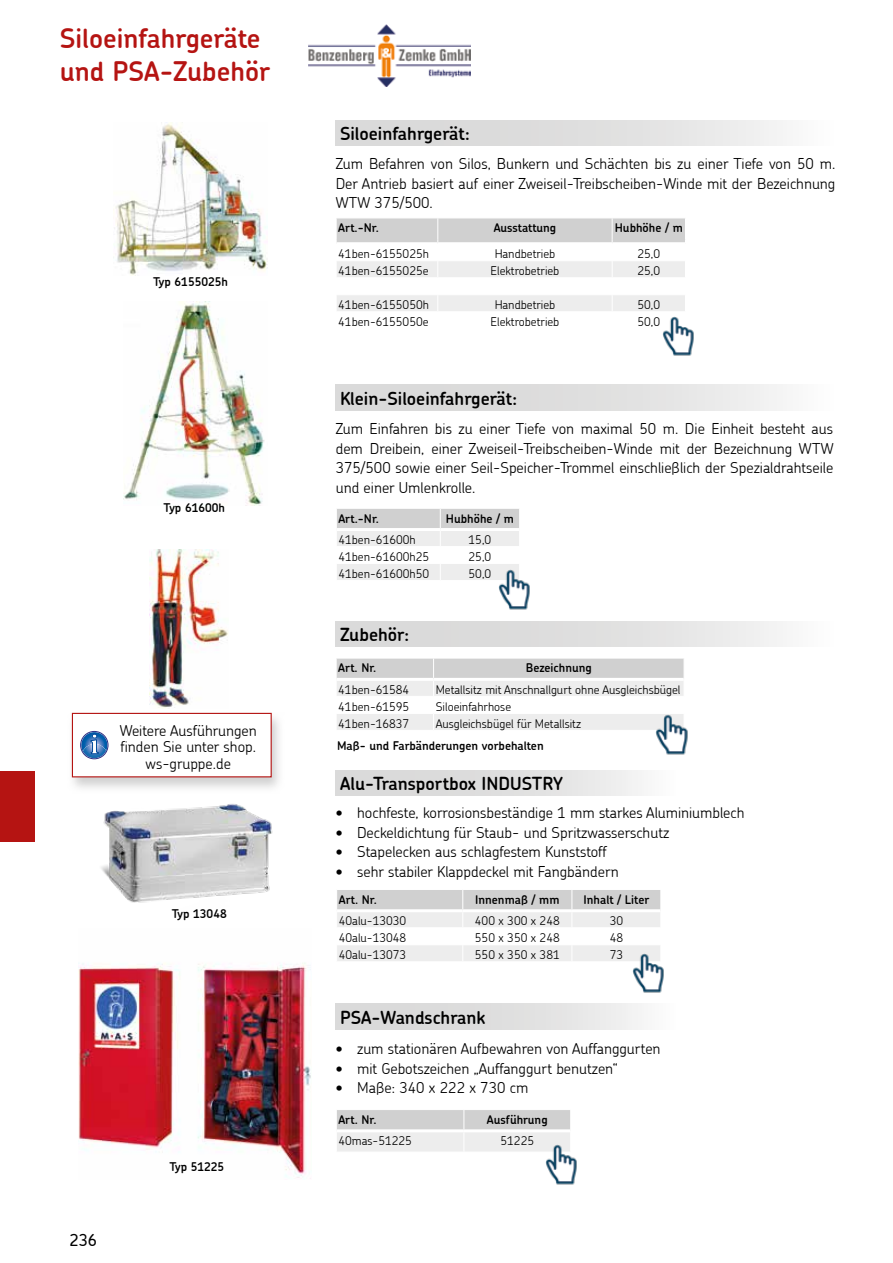
<style>
.page{position:relative;width:893px;height:1263px;background:#fff}
.page>*{position:absolute;margin:0;border:0;box-sizing:border-box;transform-origin:0 0}
.t1{font:700 28.35px "Caladea";color:#fff}
.t2{font:600 27px/32.4px "Chevin";color:#b51412}
.t3{font:600 18px "Chevin";color:#000}
.t4{font:500 16.5px "Chevin";color:#000}
.t5{font:300 15px/19.5px "Chevin";color:#000;text-align:justify}
.t6{font:300 12px "Chevin";color:#000}
.t7{font:600 12px "Chevin";color:#000}
</style>
<div class="page">
<div style="left:0;top:771px;width:34px;height:71px;background:#b51412"></div>
<div style="left:336px;top:621px;width:499px;height:26px;background:linear-gradient(to right,#d3d3d3,#f4f4f4)"></div>
<img style="left:124px;top:302px;width:141px;height:203px">
<img style="left:114px;top:122px;width:153px;height:153px">
<img style="left:150px;top:549px;width:79px;height:159px">
<div style="left:336px;top:120px;width:499px;height:26px;background:linear-gradient(to right,#d3d3d3,#f4f4f4)"></div>
<div style="left:336px;top:385px;width:499px;height:25px;background:linear-gradient(to right,#d3d3d3,#f4f4f4)"></div>
<img style="left:308px;top:24px;width:163px;height:62px">
<svg style="left:336px;top:218px;width:349px;height:93px"></svg>
<svg style="left:337px;top:509px;width:182px;height:71px"></svg>
<svg style="left:336px;top:658px;width:348px;height:72px"></svg>
<hr style="left:336px;top:678px;width:98px;height:3px;background:#fff">
<hr style="left:434px;top:678px;width:250px;height:3px;background:#fff">
<div style="left:336px;top:770px;width:500px;height:25px;background:linear-gradient(to right,#d2d2d2,#fff)"></div>
<img style="left:101px;top:804px;width:172px;height:99px">
<div style="left:336px;top:1004px;width:500px;height:25px;background:linear-gradient(to right,#d2d2d2,#fff)"></div>
<img style="left:78px;top:963px;width:233px;height:216px">
<svg style="left:337px;top:890px;width:324px;height:71px"></svg>
<svg style="left:337px;top:1110px;width:233px;height:42px;background:#dfdfdf"></svg>
<hr style="left:337px;top:1129px;width:127px;height:3px;background:#fff">
<hr style="left:464px;top:1129px;width:106px;height:3px;background:#fff">
<svg style="left:71px;top:712px;width:208px;height:76px"></svg>
<div style="left:72px;top:713px;width:200px;height:64px;background:#fff;border:1px solid #b51412"></div>
<svg style="left:81px;top:732px;width:27px;height:26px"></svg>
<div style="left:80px;top:731px;width:28px;height:28px;border:1px solid #2d2e83;border-radius:50%"></div>
<img style="left:497px;top:568px;width:33px;height:42px">
<img style="left:662px;top:316px;width:32px;height:40px">
<img style="left:631px;top:951px;width:33px;height:42px">
<img style="left:655px;top:713px;width:33px;height:42px">
<img style="left:544px;top:1143px;width:33px;height:42px">
<h2 class="t2" style="left:60px;top:22px;width:212px">Siloeinfahrgeräte und PSA-Zubehör</h2>
<p class="t7" style="left:153px;top:274px;width:76px">Typ 6155025h</p>
<p class="t7" style="left:164px;top:500px;width:63px">Typ 61600h</p>
<p class="t3" style="left:340px;top:122px;width:131px">Siloeinfahrgerät:</p>
<p class="t5" style="left:336px;top:154px;width:501px">Zum Befahren von Silos, Bunkern und Schächten bis zu einer Tiefe von 50 m.<br>Der Antrieb basiert auf einer Zweiseil-Treibscheiben-Winde mit der Bezeichnung WTW 375/500.</p>
<p class="t7" style="left:338px;top:220px;width:42px">Art.-Nr.</p>
<p class="t7" style="left:494px;top:220px;width:64px">Ausstattung</p>
<p class="t7" style="left:615px;top:220px;width:70px">Hubhöhe / m</p>
<p class="t6" style="left:338px;top:246px;width:92px">41ben-6155025h</p>
<p class="t6" style="left:495px;top:246px;width:62px">Handbetrieb</p>
<p class="t6" style="left:637px;top:246px;width:24px">25,0</p>
<p class="t6" style="left:338px;top:263px;width:92px">41ben-6155025e</p>
<p class="t6" style="left:491px;top:263px;width:70px">Elektrobetrieb</p>
<p class="t6" style="left:637px;top:263px;width:24px">25,0</p>
<p class="t6" style="left:338px;top:297px;width:92px">41ben-6155050h</p>
<p class="t6" style="left:495px;top:297px;width:62px">Handbetrieb</p>
<p class="t6" style="left:637px;top:297px;width:24px">50,0</p>
<p class="t6" style="left:338px;top:314px;width:92px">41ben-6155050e</p>
<p class="t6" style="left:491px;top:314px;width:70px">Elektrobetrieb</p>
<p class="t6" style="left:637px;top:314px;width:24px">50,0</p>
<p class="t3" style="left:340px;top:386px;width:179px">Klein-Siloeinfahrgerät:</p>
<p class="t5" style="left:336px;top:419px;width:499px">Zum Einfahren bis zu einer Tiefe von maximal 50 m. Die Einheit besteht aus dem Dreibein, einer Zweiseil-Treibscheiben-Winde mit der Bezeichnung WTW 375/500 sowie einer Seil-Speicher-Trommel einschließlich der Spezialdrahtseile und einer Umlenkrolle.</p>
<p class="t7" style="left:338px;top:510px;width:42px">Art.-Nr.</p>
<p class="t7" style="left:446px;top:510px;width:70px">Hubhöhe / m</p>
<p class="t6" style="left:338px;top:532px;width:79px">41ben-61600h</p>
<p class="t6" style="left:469px;top:532px;width:24px">15,0</p>
<p class="t6" style="left:338px;top:549px;width:92px">41ben-61600h25</p>
<p class="t6" style="left:469px;top:549px;width:24px">25,0</p>
<p class="t6" style="left:338px;top:566px;width:92px">41ben-61600h50</p>
<p class="t6" style="left:469px;top:566px;width:24px">50,0</p>
<p class="t3" style="left:340px;top:623px;width:71px">Zubehör:</p>
<p class="t7" style="left:338px;top:660px;width:40px">Art. Nr.</p>
<p class="t7" style="left:526px;top:660px;width:67px">Bezeichnung</p>
<p class="t6" style="left:338px;top:681px;width:73px">41ben-61584</p>
<p class="t6" style="left:436px;top:681px;width:246px">Metallsitz mit Anschnallgurt ohne Ausgleichsbügel</p>
<p class="t6" style="left:338px;top:698px;width:73px">41ben-61595</p>
<p class="t6" style="left:436px;top:698px;width:77px">Siloeinfahrhose</p>
<p class="t6" style="left:338px;top:715px;width:73px">41ben-16837</p>
<p class="t6" style="left:436px;top:715px;width:147px">Ausgleichsbügel für Metallsitz</p>
<p class="t5" style="left:120px;top:722px;width:139px;line-height:16.5px;text-align:center">Weitere Ausführungen finden Sie unter shop. ws-gruppe.de</p>
<h1 class="t1" style="left:90px;top:727px;width:10px">i</h1>
<p class="t7" style="left:337px;top:737px;width:208px">Maß- und Farbänderungen vorbehalten</p>
<p class="t7" style="left:172px;top:906px;width:56px">Typ 13048</p>
<p class="t4" style="left:69px;top:1229px;width:29px">236</p>
<p class="t7" style="left:169px;top:1159px;width:56px">Typ 51225</p>
<p class="t3" style="left:340px;top:771px;width:224px">Alu-Transportbox INDUSTRY</p>
<p class="t5" style="left:336px;top:803px;width:410px">• hochfeste, korrosionsbeständige 1 mm starkes Aluminiumblech</p>
<p class="t5" style="left:336px;top:822px;width:335px">• Deckeldichtung für Staub- und Spritzwasserschutz</p>
<p class="t5" style="left:336px;top:842px;width:272px">• Stapelecken aus schlagfestem Kunststoff</p>
<p class="t5" style="left:336px;top:861px;width:284px">• sehr stabiler Klappdeckel mit Fangbändern</p>
<p class="t7" style="left:339px;top:892px;width:40px">Art. Nr.</p>
<p class="t7" style="left:475px;top:892px;width:86px">Innenmaß / mm</p>
<p class="t7" style="left:584px;top:892px;width:67px">Inhalt / Liter</p>
<p class="t6" style="left:339px;top:913px;width:69px">40alu-13030</p>
<p class="t6" style="left:475px;top:913px;width:86px">400 x 300 x 248</p>
<p class="t6" style="left:610px;top:913px;width:15px">30</p>
<p class="t6" style="left:339px;top:930px;width:69px">40alu-13048</p>
<p class="t6" style="left:475px;top:930px;width:86px">550 x 350 x 248</p>
<p class="t6" style="left:610px;top:930px;width:15px">48</p>
<p class="t6" style="left:339px;top:947px;width:69px">40alu-13073</p>
<p class="t6" style="left:475px;top:947px;width:86px">550 x 350 x 381</p>
<p class="t6" style="left:610px;top:947px;width:15px">73</p>
<p class="t3" style="left:340px;top:1005px;width:147px">PSA-Wandschrank</p>
<p class="t5" style="left:336px;top:1039px;width:326px">• zum stationären Aufbewahren von Auffanggurten</p>
<p class="t5" style="left:336px;top:1058px;width:283px">• mit Gebotszeichen „Auffanggurt benutzen“</p>
<p class="t5" style="left:336px;top:1078px;width:194px">• Maße: 340 x 222 x 730 cm</p>
<p class="t7" style="left:338px;top:1112px;width:40px">Art. Nr.</p>
<p class="t7" style="left:487px;top:1112px;width:62px">Ausführung</p>
<p class="t6" style="left:338px;top:1133px;width:75px">40mas-51225</p>
<p class="t6" style="left:500px;top:1133px;width:35px">51225</p>
</div>
